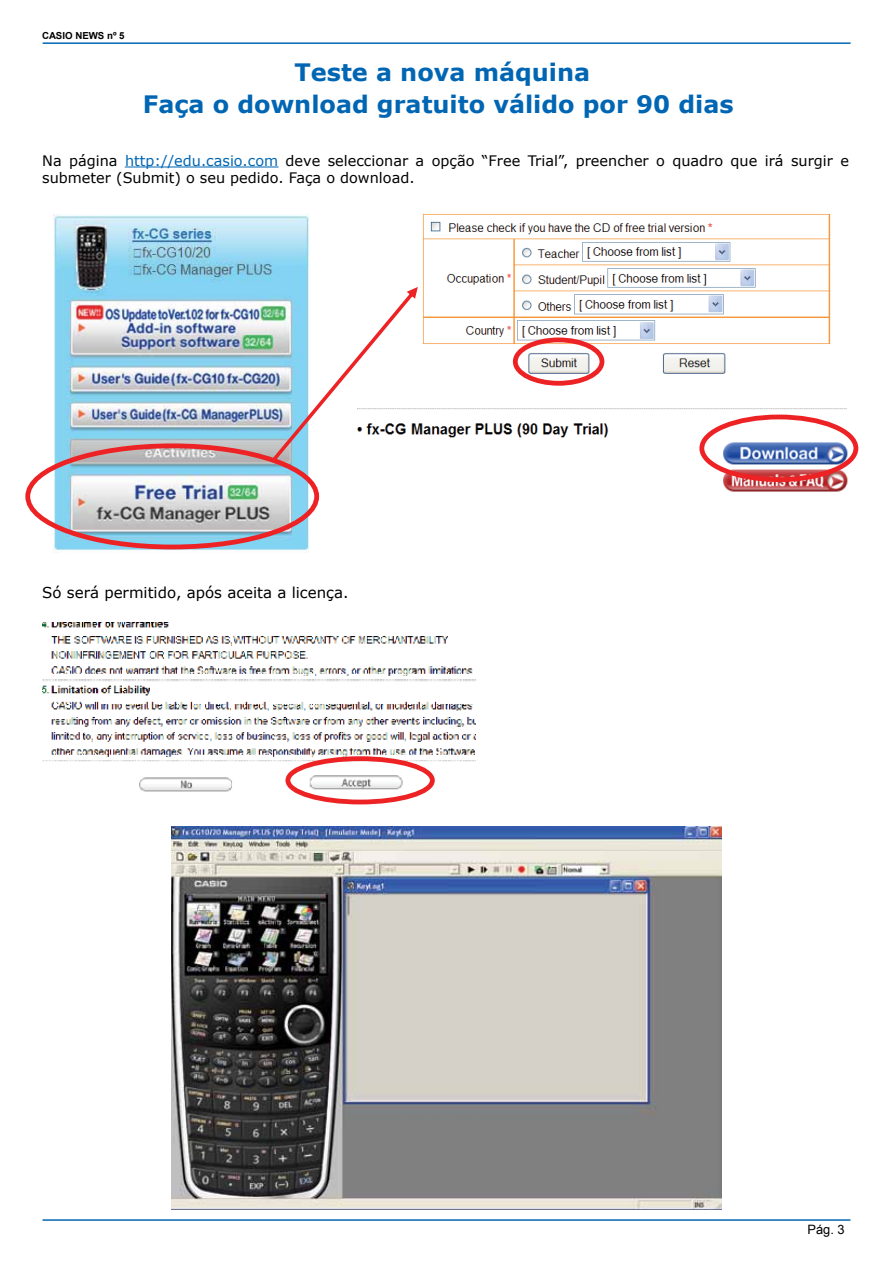
<style>
.page{position:relative;width:893px;height:1263px;background:#fff}
.page>*{position:absolute;margin:0;border:0;box-sizing:border-box;transform-origin:0 0}
.t1{font:700 24px/31.3px "Verdana";color:#0066b3;text-align:center}
.t2{font:15px "Verdana";color:#000}
.t3{font:14.4px/17.4px "Verdana";color:#000}
.t4{font:12.9px "Arial";color:#000}
.t5{font:700 9.75px "Arial";color:#000}
.s1{color:#0066b3}
</style>
<div class="page">
<hr style="left:43px;top:1219px;width:807px;height:2px;background:#0066b3">
<hr style="left:43px;top:42px;width:808px;height:2px;background:#0066b3">
<img style="left:42px;top:622px;width:433px;height:176px">
<img style="left:172px;top:826px;width:549px;height:384px">
<img style="left:423px;top:214px;width:408px;height:163px">
<img style="left:418px;top:408px;width:440px;height:84px">
<img style="left:54px;top:214px;width:254px;height:338px">
<div style="left:25px;top:443px;width:294px;height:106px;border:5px solid #ed2224;border-radius:50%"></div>
<svg style="left:272px;top:287px;width:146px;height:174px"></svg>
<div style="left:513px;top:337px;width:91px;height:49px;border:5px solid #ed2224;border-radius:50%"></div>
<div style="left:699px;top:415px;width:159px;height:67px;border:5px solid #ed2224;border-radius:50%"></div>
<div style="left:285px;top:756px;width:150px;height:48px;border:5px solid #ed2224;border-radius:50%"></div>
<hr style="left:125px;top:167px;width:153px;height:1px;background:#0066b3">
<p class="t5" style="left:42px;top:29px;width:84px">CASIO NEWS nº 5</p>
<h1 class="t1" style="left:143px;top:56px;width:592px">Teste a nova máquina<br>Faça o download gratuito válido por 90 dias</h1>
<p class="t3" style="left:42px;top:151px;width:808px">Na página <span class="s1">http://edu.casio.com</span> deve seleccionar a opção “Free Trial”, preencher o quadro que irá surgir e submeter (Submit) o seu pedido. Faça o download.</p>
<p class="t2" style="left:42px;top:583px;width:308px">Só será permitido, após aceita a licença.</p>
<p class="t4" style="left:807px;top:1221px;width:39px">Pág. 3</p>
</div>
